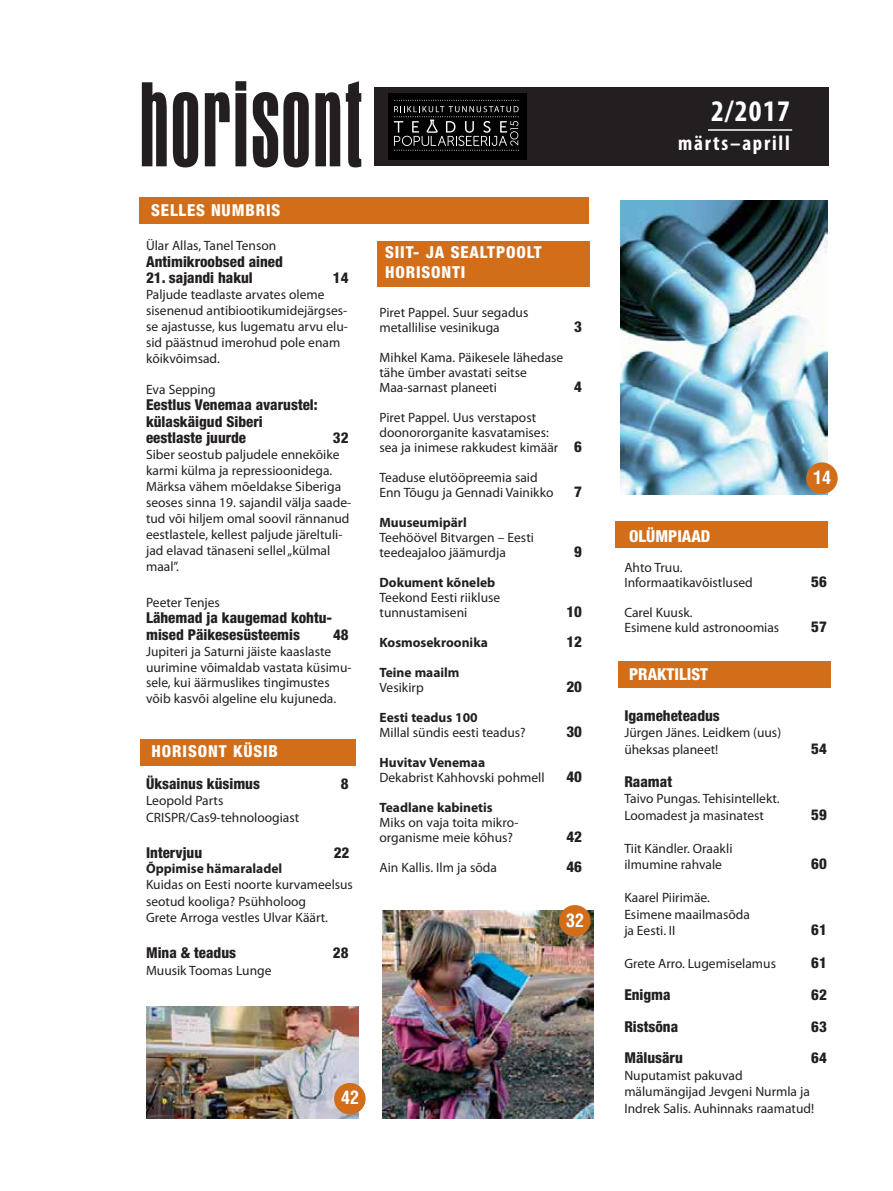
<style>
.page{position:relative;width:893px;height:1191px;background:#fff}
.page>*{position:absolute;margin:0;border:0;box-sizing:border-box;transform-origin:0 0}
.t1{font:condensed 123px "Aurora BT";letter-spacing:.015em;color:#231f20}
.t2{font:700 condensed 30px "Myriad Pro";color:#fff}
.t3{font:700 condensed 21px "Myriad Pro";letter-spacing:.085em;color:#fff}
.t4{font:700 condensed 18px "Helvetica";color:#fff}
.t5{font:800 condensed 16.5px/19.5px "Helvetica Neue";letter-spacing:.05em;color:#fff}
.t6{font:800 condensed 16.5px "Helvetica Neue";color:#fff}
.t7{font:800 condensed 15px/16.5px "Helvetica Neue";color:#231f20}
.t8{font:13.5px/15.9px "Myriad Pro";color:#231f20}
.t9{font:700 13.5px "Myriad Pro";color:#231f20}
.s1{font-family:"Helvetica Neue";font-weight:800;font-stretch:condensed;font-size:15px}
</style>
<div class="page">
<div style="left:374px;top:87px;width:455px;height:79px;background:#231f20"></div>
<div style="left:139px;top:197px;width:450px;height:27px;background:#d26e1a"></div>
<div style="left:378px;top:241px;width:212px;height:46px;background:#d26e1a"></div>
<hr style="left:708px;top:129px;width:84px;height:2px;background:#fff">
<div style="left:615px;top:521px;width:213px;height:26px;background:#d26e1a"></div>
<div style="left:618px;top:661px;width:213px;height:27px;background:#d26e1a"></div>
<div style="left:140px;top:739px;width:216px;height:26px;background:#d26e1a"></div>
<div style="left:388px;top:93px;width:138px;height:67px;background:#000"></div>
<svg style="left:394px;top:100px;width:125px;height:51px"></svg>
<img style="left:621px;top:201px;width:206px;height:294px">
<img style="left:382px;top:911px;width:212px;height:207px">
<img style="left:146px;top:1007px;width:212px;height:111px">
<div style="left:806px;top:462px;width:32px;height:32px;background:#d26e1a;border-radius:50%"></div>
<div style="left:559px;top:905px;width:32px;height:31px;background:#d26e1a;border-radius:50%"></div>
<div style="left:334px;top:1083px;width:32px;height:31px;background:#d26e1a;border-radius:50%"></div>
<h1 class="t1" style="left:139px;top:77px;width:225px">horisont</h1>
<p class="t5" style="left:151px;top:202px;width:131px">SELLES NUMBRIS</p>
<p class="t8" style="left:146px;top:239px;width:132px">Ülar Allas, Tanel Tenson</p>
<p class="t7" style="left:146px;top:255px;width:138px">Antimikroobsed ained</p>
<p class="t7" style="left:146px;top:271px;width:108px">21. sajandi hakul</p>
<p class="t7" style="left:333px;top:271px;width:17px">14</p>
<p class="t8" style="left:146px;top:288px;width:203px">Paljude teadlaste arvates oleme sisenenud antibiootikumidejärgses&shy;se ajastusse, kus lugematu arvu elu&shy;sid päästnud imerohud pole enam kõikvõimsad.</p>
<p class="t8" style="left:146px;top:382px;width:71px">Eva Sepping</p>
<p class="t7" style="left:146px;top:398px;width:173px">Eestlus Venemaa avarustel: külaskäigud Siberi eestlaste juurde</p>
<p class="t7" style="left:333px;top:431px;width:17px">32</p>
<p class="t8" style="left:146px;top:448px;width:207px">Siber seostub paljudele ennekõike karmi külma ja repressioonidega.<br>Märksa vähem mõeldakse Siberiga seoses sinna 19. sajandil välja saade&shy;tud või hiljem omal soovil rännanud eestlastele, kellest paljude järeltuli&shy;jad elavad tänaseni sellel „külmal maal”.</p>
<p class="t8" style="left:146px;top:595px;width:75px">Peeter Tenjes</p>
<p class="t7" style="left:146px;top:611px;width:187px">Lähemad ja kaugemad kohtu&shy;mised Päikesesüsteemis</p>
<p class="t7" style="left:333px;top:627px;width:17px">48</p>
<p class="t8" style="left:146px;top:644px;width:207px">Jupiteri ja Saturni jäiste kaaslaste uurimine võimaldab vastata küsimu&shy;sele, kui äärmuslikes tingimustes võib kasvõi algeline elu kujuneda.</p>
<p class="t5" style="left:152px;top:743px;width:128px">HORISONT KÜSIB</p>
<p class="t7" style="left:146px;top:776px;width:115px">Üksainus küsimus</p>
<p class="t7" style="left:341px;top:776px;width:9px">8</p>
<p class="t8" style="left:146px;top:793px;width:155px;line-height:16.5px">Leopold Parts<br>CRISPR/Cas9-tehnoloogiast</p>
<p class="t7" style="left:146px;top:845px;width:58px">Intervjuu</p>
<p class="t7" style="left:334px;top:845px;width:17px">22</p>
<p class="t9" style="left:146px;top:863px;width:138px">Õppimise hämaraladel</p>
<p class="t8" style="left:146px;top:877px;width:208px;line-height:16.5px">Kuidas on Eesti noorte kurvameelsus seotud kooliga? Psühholoog<br>Grete Arroga vestles Ulvar Käärt.</p>
<p class="t7" style="left:146px;top:946px;width:92px">Mina &amp; teadus</p>
<p class="t7" style="left:333px;top:946px;width:17px">28</p>
<p class="t8" style="left:146px;top:963px;width:127px">Muusik Toomas Lunge</p>
<p class="t5" style="left:385px;top:244px;width:158px">SIIT- JA SEALTPOOLT<br>HORISONTI</p>
<p class="t8" style="left:379px;top:306px;width:150px;line-height:15px">Piret Pappel. Suur segadus metallilise vesinikuga</p>
<p class="t7" style="left:574px;top:319px;width:9px">3</p>
<p class="t8" style="left:379px;top:351px;width:185px;line-height:15px">Mihkel Kama. Päikesele lähedase tähe ümber avastati seitse<br>Maa-sarnast planeeti</p>
<p class="t7" style="left:574px;top:379px;width:9px">4</p>
<p class="t8" style="left:379px;top:411px;width:204px;line-height:15px">Piret Pappel. Uus verstapost doonororganite kasvatamises:<br>sea ja inimese rakkudest kimäär <span class="s1">6</span></p>
<p class="t8" style="left:379px;top:471px;width:176px;line-height:15px">Teaduse elutööpreemia said<br>Enn Tõugu ja Gennadi Vainikko</p>
<p class="t7" style="left:574px;top:484px;width:9px">7</p>
<p class="t9" style="left:379px;top:517px;width:89px">Muuseumipärl</p>
<p class="t8" style="left:379px;top:531px;width:156px;line-height:15px">Teehöövel Bitvargen – Eesti teedeajaloo jäämurdja</p>
<p class="t9" style="left:379px;top:577px;width:117px">Dokument kõneleb</p>
<p class="t8" style="left:379px;top:591px;width:122px;line-height:15px">Teekond Eesti riikluse tunnustamiseni</p>
<p class="t7" style="left:574px;top:544px;width:9px">9</p>
<p class="t7" style="left:566px;top:604px;width:17px">10</p>
<p class="t9" style="left:379px;top:637px;width:110px">Kosmosekroonika</p>
<p class="t7" style="left:566px;top:634px;width:17px">12</p>
<p class="t9" style="left:379px;top:667px;width:82px">Teine maailm</p>
<p class="t8" style="left:379px;top:680px;width:46px">Vesikirp</p>
<p class="t7" style="left:566px;top:679px;width:17px">20</p>
<p class="t9" style="left:379px;top:712px;width:100px">Eesti teadus 100</p>
<p class="t8" style="left:379px;top:725px;width:148px">Millal sündis eesti teadus?</p>
<p class="t7" style="left:566px;top:724px;width:17px">30</p>
<p class="t9" style="left:379px;top:757px;width:107px">Huvitav Venemaa</p>
<p class="t8" style="left:379px;top:770px;width:167px">Dekabrist Kahhovski pohmell</p>
<p class="t7" style="left:566px;top:769px;width:17px">40</p>
<p class="t9" style="left:379px;top:802px;width:115px">Teadlane kabinetis</p>
<p class="t8" style="left:379px;top:816px;width:141px;line-height:15px">Miks on vaja toita mikro&shy;organisme meie kõhus?</p>
<p class="t7" style="left:566px;top:829px;width:17px">42</p>
<p class="t8" style="left:379px;top:860px;width:119px">Ain Kallis. Ilm ja sõda</p>
<p class="t7" style="left:566px;top:859px;width:17px">46</p>
<h3 class="t4" style="left:566px;top:913px;width:19px">32</h3>
<h3 class="t4" style="left:341px;top:1090px;width:19px">42</h3>
<h2 class="t2" style="left:711px;top:100px;width:80px">2/2017</h2>
<h3 class="t3" style="left:678px;top:135px;width:113px">märts–aprill</h3>
<p class="t6" style="left:629px;top:530px;width:83px">OLÜMPIAAD</p>
<p class="t8" style="left:624px;top:561px;width:130px;line-height:15px">Ahto Truu.<br>Informaatikavõistlused</p>
<p class="t8" style="left:624px;top:606px;width:156px;line-height:15px">Carel Kuusk.<br>Esimene kuld astronoomias</p>
<p class="t6" style="left:629px;top:668px;width:81px">PRAKTILIST</p>
<p class="t7" style="left:624px;top:708px;width:97px">Igameheteadus</p>
<p class="t8" style="left:624px;top:725px;width:158px;line-height:16.5px">Jürgen Jänes. Leidkem (uus) üheksas planeet!</p>
<p class="t7" style="left:624px;top:774px;width:49px">Raamat</p>
<p class="t8" style="left:624px;top:791px;width:157px;line-height:16.5px">Taivo Pungas. Tehisintellekt.<br>Loomadest ja masinatest</p>
<p class="t8" style="left:624px;top:841px;width:110px;line-height:16.5px">Tiit Kändler. Oraakli ilmumine rahvale</p>
<p class="t8" style="left:624px;top:890px;width:127px;line-height:16.5px">Kaarel Piirimäe.<br>Esimene maailmasõda ja Eesti. II</p>
<h3 class="t4" style="left:813px;top:470px;width:19px">14</h3>
<p class="t7" style="left:811px;top:575px;width:17px">56</p>
<p class="t7" style="left:811px;top:620px;width:17px">57</p>
<p class="t7" style="left:811px;top:741px;width:17px">54</p>
<p class="t7" style="left:811px;top:807px;width:17px">59</p>
<p class="t7" style="left:811px;top:857px;width:17px">60</p>
<p class="t7" style="left:811px;top:923px;width:17px">61</p>
<p class="t8" style="left:624px;top:957px;width:153px">Grete Arro. Lugemiselamus</p>
<p class="t7" style="left:811px;top:956px;width:17px">61</p>
<p class="t7" style="left:624px;top:987px;width:48px">Enigma</p>
<p class="t7" style="left:811px;top:987px;width:17px">62</p>
<p class="t7" style="left:624px;top:1019px;width:55px">Ristsõna</p>
<p class="t7" style="left:811px;top:1019px;width:17px">63</p>
<p class="t7" style="left:624px;top:1050px;width:60px">Mälusäru</p>
<p class="t7" style="left:811px;top:1050px;width:17px">64</p>
<p class="t8" style="left:624px;top:1067px;width:191px;line-height:16.5px">Nuputamist pakuvad mälumängijad Jevgeni Nurmla ja<br>Indrek Salis. Auhinnaks raamatud!</p>
</div>
